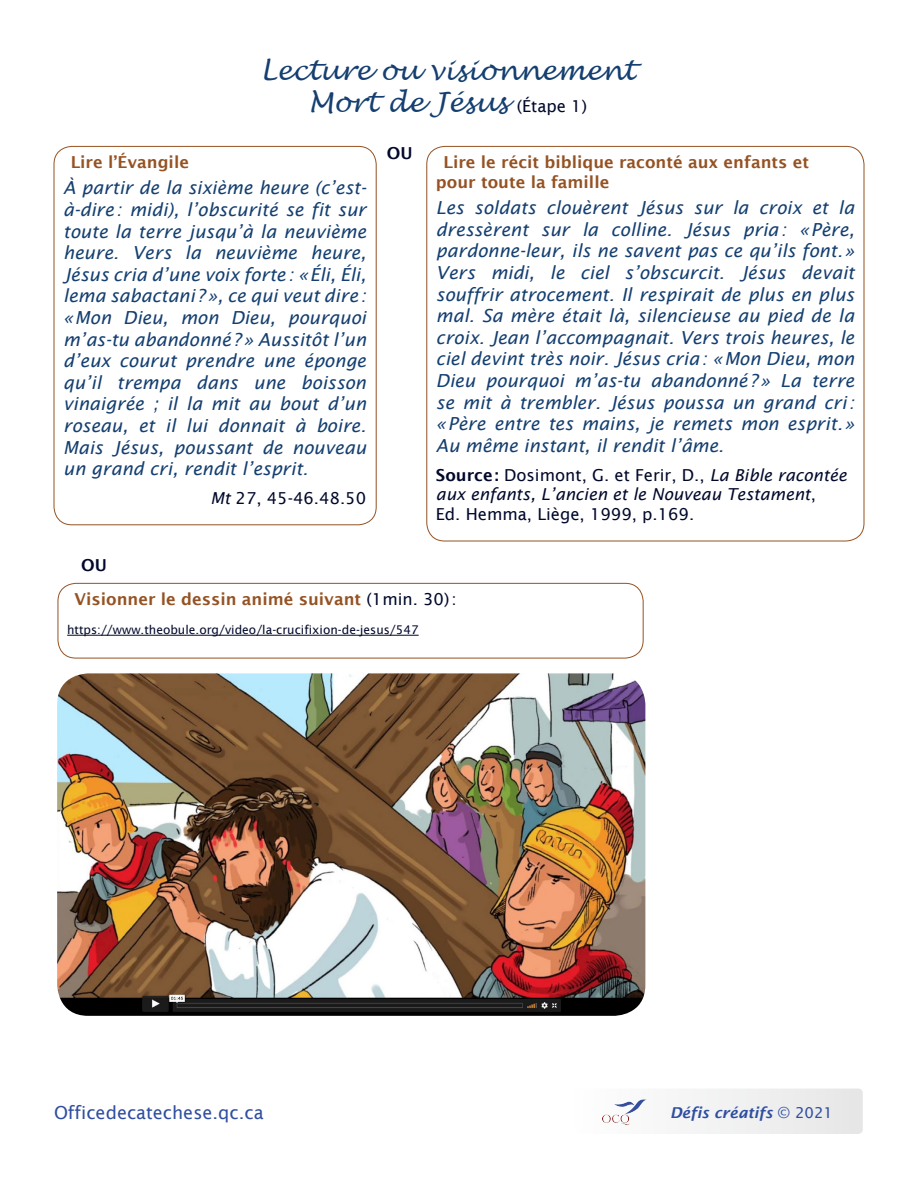
<style>
.page{position:relative;width:918px;height:1188px;background:#fff}
.page>*{position:absolute;margin:0;border:0;box-sizing:border-box;transform-origin:0 0}
.titre_bleu{font:italic 27px "Lucida Handwriting";color:#143f70}
.citation_à_gauche{font:italic 18px/21.6px "Lucida Sans";color:#143f70;text-align:justify}
.t1{font:18px "Lucida Sans";color:#2f4ea0}
.yexye_bleu{font:italic 16.5px/19.8px "Lucida Sans";color:#01082a}
.info_gras_bleu{font:600 16.5px/19.8px "Lucida Sans";color:#955222}
.yexye_bleu-2{font:16.5px "Lucida Sans";color:#01082a}
.yexye_bleu-3{font:600 16.5px "Lucida Sans";color:#01082a}
.t2{font:italic 600 15px "Lucida Sans";color:#2f4ea0}
.info_gras_bleu-2{font:12px "Lucida Sans";color:#01082a}
.s1{font-family:"Lucida Sans";font-style:normal;font-size:16.5px;color:#01082a}
.s2{font-style:italic}
.s3{font-weight:600;font-style:normal}
.s4{font-style:normal}
.s5{font-weight:400;color:#01082a}
.s6{font-weight:400;font-style:normal}
</style>
<div class="page">
<div style="left:576px;top:1089px;width:287px;height:45px;background:#f1f1f2;border-radius:4px"></div>
<img style="left:603px;top:1099px;width:43px;height:26px">
<hr style="left:67px;top:635px;width:352px;height:1px;background:#01082a">
<div style="left:58px;top:583px;width:585px;height:75px;border:1px solid #955222;border-radius:18px"></div>
<div style="left:54px;top:146px;width:322px;height:379px;border:1px solid #955222;border-radius:18px"></div>
<img style="left:57px;top:673px;width:588px;height:343px">
<p class="titre_bleu" style="left:260px;top:54px;width:377px">Lecture ou visionnement</p>
<p class="titre_bleu" style="left:308px;top:86px;width:281px">Mort de Jésus <span class="s1">(Étape 1)</span></p>
<p class="yexye_bleu-3" style="left:387px;top:144px;width:27px">OU</p>
<p class="info_gras_bleu" style="left:71px;top:152px;width:120px">Lire l’Évangile</p>
<p class="citation_à_gauche" style="left:63px;top:177px;width:305px">À partir de la sixième heure (c’est&shy;à-dire: midi), l’obscurité se fit sur toute la terre jusqu’à la neuvième heure. Vers la neuvième heure, Jésus cria d’une voix forte: «Éli, Éli, lema sabactani ?», ce qui veut dire: «Mon Dieu, mon Dieu, pourquoi m’as-tu abandonné?» Aussitôt l’un d’eux courut prendre une éponge qu’il trempa dans une boisson vinaigrée ; il la mit au bout d’un roseau, et il lui donnait à boire.<br>Mais Jésus, poussant de nouveau un grand cri, rendit l’esprit.</p>
<p class="yexye_bleu-2" style="left:210px;top:489px;width:157px"><span class="s2">Mt</span> 27, 45-46.48.50</p>
<p class="info_gras_bleu" style="left:436px;top:152px;width:375px;text-indent:8px">Lire le récit biblique raconté aux enfants et pour toute la famille</p>
<p class="citation_à_gauche" style="left:436px;top:197px;width:420px">Les soldats clouèrent Jésus sur la croix et la dressèrent sur la colline. Jésus pria: «Père, pardonne-leur, ils ne savent pas ce qu’ils font.» Vers midi, le ciel s’obscurcit. Jésus devait souffrir atrocement. Il respirait de plus en plus mal. Sa mère était là, silencieuse au pied de la croix. Jean l’accompagnait. Vers trois heures, le ciel devint très noir. Jésus cria: «Mon Dieu, mon Dieu pourquoi m’as-tu abandonné?» La terre se mit à trembler. Jésus poussa un grand cri: «Père entre tes mains, je remets mon esprit.» Au même instant, il rendit l’âme.</p>
<p class="yexye_bleu" style="left:436px;top:465px;width:413px"><span class="s3">Source:</span> <span class="s4">Dosimont, G. et Ferir, D.,</span> La Bible racontée aux enfants, L’ancien et le Nouveau Testament<span class="s4">,<br>Ed. Hemma, Liège, 1999, p.169.</span></p>
<p class="yexye_bleu-3" style="left:81px;top:556px;width:27px">OU</p>
<p class="info_gras_bleu" style="left:75px;top:589px;width:384px">Visionner le dessin animé suivant <span class="s5">(1min. 30):</span></p>
<p class="info_gras_bleu-2" style="left:67px;top:623px;width:353px">https://www.theobule.org/video/la-crucifixion-de-jesus/547</p>
<p class="t1" style="left:54px;top:1103px;width:211px">Officedecatechese.qc.ca</p>
<p class="t2" style="left:670px;top:1104px;width:164px">Défis créatifs <span class="s6">© 2021</span></p>
</div>
